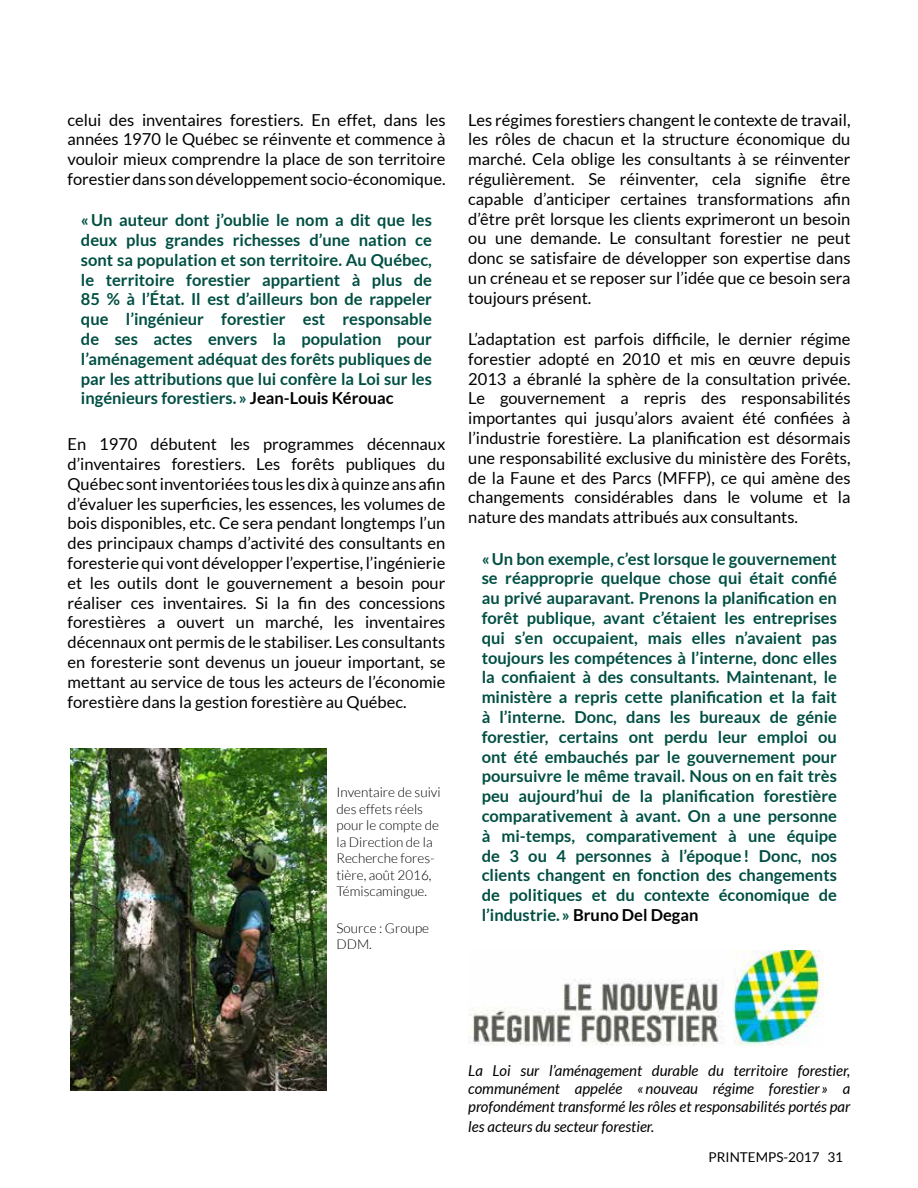
<style>
.page{position:relative;width:918px;height:1188px;background:#fff}
.page>*{position:absolute;margin:0;border:0;box-sizing:border-box;transform-origin:0 0}
.t1{font:16.5px/19.8px "Lato";color:#000;text-align:justify}
.t2{font:700 16.5px/19.8px "Lato";color:#004f43;text-align:justify}
.t3{font:italic 15px/18px "Lato";color:#000;text-align:justify}
.t4{font:300 13.5px/16.5px "Lato";color:#000}
.t5{font:13.5px "Lato";color:#000}
.s1{color:#000}
</style>
<div class="page">
<img style="left:71px;top:749px;width:256px;height:341px">
<img style="left:468px;top:950px;width:355px;height:96px">
<p class="t1" style="left:68px;top:110px;width:380px">celui des inventaires forestiers. En effet, dans les années 1970 le Québec se réinvente et commence à vouloir mieux comprendre la place de son territoire forestier dans son développement socio-économique.</p>
<p class="t2" style="left:81px;top:210px;width:352px">«Un auteur dont j’oublie le nom a dit que les deux plus grandes richesses d’une nation ce sont sa population et son territoire. Au Québec, le territoire forestier appartient à plus de 85 % à l’État. Il est d’ailleurs bon de rappeler que l’ingénieur forestier est responsable de ses actes envers la population pour l’aménagement adéquat des forêts publiques de par les attributions que lui confère la Loi sur les ingénieurs forestiers. » <span class="s1">Jean-Louis Kérouac</span></p>
<p class="t1" style="left:67px;top:434px;width:380px">En 1970 débutent les programmes décennaux d’inventaires forestiers. Les forêts publiques du Québec sont inventoriées tous les dix à quinze ans afin d’évaluer les superficies, les essences, les volumes de bois disponibles, etc. Ce sera pendant longtemps l’un des principaux champs d’activité des consultants en foresterie qui vont développer l’expertise, l’ingénierie et les outils dont le gouvernement a besoin pour réaliser ces inventaires. Si la fin des concessions forestières a ouvert un marché, les inventaires décennaux ont permis de le stabiliser. Les consultants en foresterie sont devenus un joueur important, se mettant au service de tous les acteurs de l’économie forestière dans la gestion forestière au Québec.</p>
<p class="t4" style="left:337px;top:784px;width:106px">Inventaire de suivi des effets réels pour le compte de la Direction de la<br>Recherche fores&shy;tière, août 2016,<br>Témiscamingue.</p>
<p class="t4" style="left:337px;top:920px;width:94px">Source : Groupe<br>DDM.</p>
<p class="t1" style="left:468px;top:110px;width:384px">Les régimes forestiers changent le contexte de travail, les rôles de chacun et la structure économique du marché. Cela oblige les consultants à se réinventer régulièrement. Se réinventer, cela signifie être capable d’anticiper certaines transformations afin d’être prêt lorsque les clients exprimeront un besoin ou une demande. Le consultant forestier ne peut donc se satisfaire de développer son expertise dans un créneau et se reposer sur l’idée que ce besoin sera toujours présent.</p>
<p class="t1" style="left:468px;top:329px;width:384px">L’adaptation est parfois difficile, le dernier régime forestier adopté en 2010 et mis en œuvre depuis 2013 a ébranlé la sphère de la consultation privée.<br>Le gouvernement a repris des responsabilités importantes qui jusqu’alors avaient été confiées à l’industrie forestière. La planification est désormais une responsabilité exclusive du ministère des Forêts, de la Faune et des Parcs (MFFP), ce qui amène des changements considérables dans le volume et la nature des mandats attribués aux consultants.</p>
<p class="t2" style="left:482px;top:548px;width:357px">«Un bon exemple, c’est lorsque le gouvernement se réapproprie quelque chose qui était confié au privé auparavant. Prenons la planification en forêt publique, avant c’étaient les entreprises qui s’en occupaient, mais elles n’avaient pas toujours les compétences à l’interne, donc elles la confiaient à des consultants. Maintenant, le ministère a repris cette planification et la fait à l’interne. Donc, dans les bureaux de génie forestier, certains ont perdu leur emploi ou ont été embauchés par le gouvernement pour poursuivre le même travail. Nous on en fait très peu aujourd’hui de la planification forestière comparativement à avant. On a une personne à mi-temps, comparativement à une équipe de 3 ou 4 personnes à l’époque! Donc, nos clients changent en fonction des changements de politiques et du contexte économique de l’industrie. » <span class="s1">Bruno Del Degan</span></p>
<p class="t3" style="left:468px;top:1062px;width:384px">La Loi sur l’aménagement durable du territoire forestier, communément appelée «nouveau régime forestier » a profondément transformé les rôles et responsabilités portés par</p>
<p class="t3" style="left:468px;top:1118px;width:187px">les acteurs du secteur forestier.</p>
<p class="t5" style="left:709px;top:1149px;width:136px">PRINTEMPS-2017 31</p>
</div>
